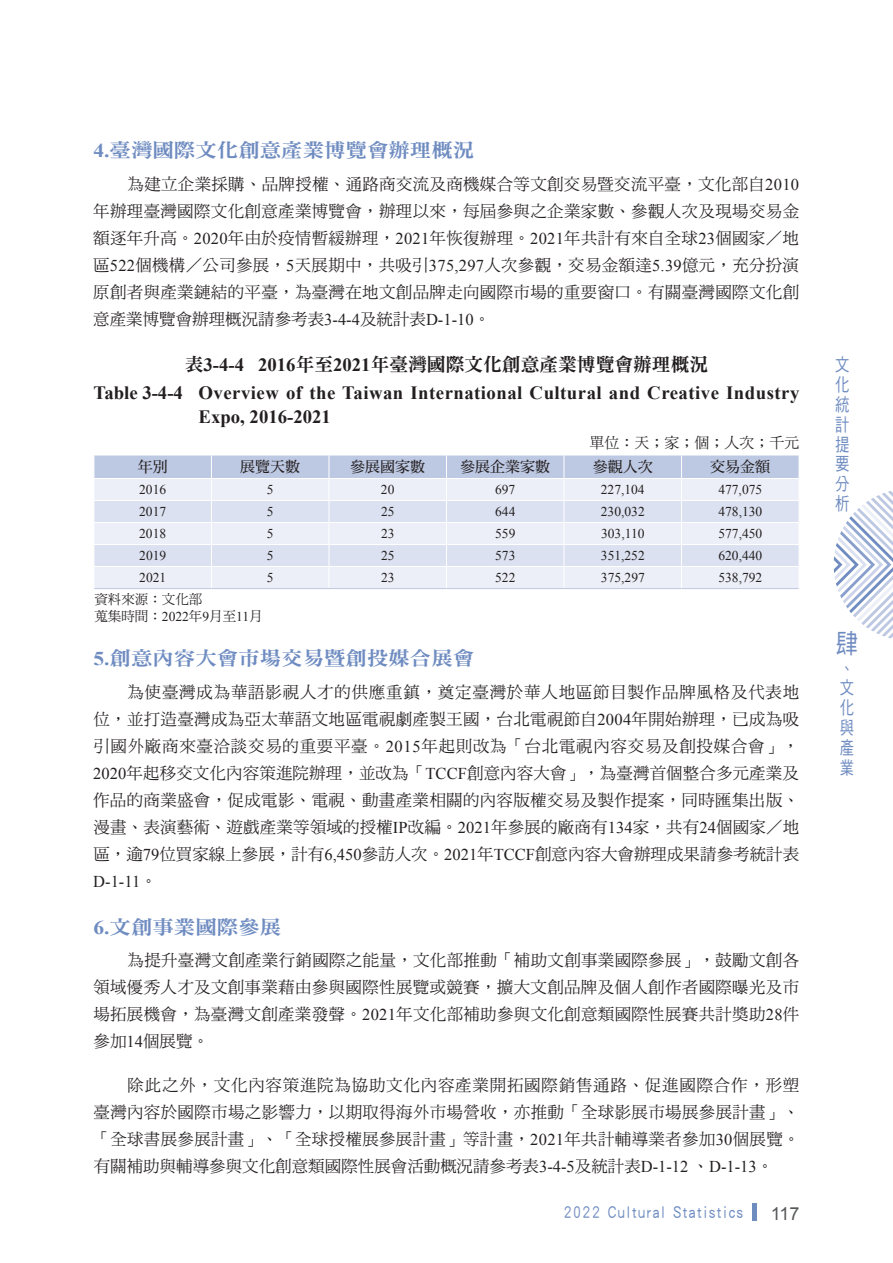
<style>
.page{position:relative;width:893px;height:1263px;background:#fff}
.page>*{position:absolute;margin:0;border:0;box-sizing:border-box;transform-origin:0 0}
.t1{font:27px "DF Hei Std W5";color:#6f8cc1;scale:.8 1}
.t2{font:19.5px "DF Ming Std W9";color:#6f8cc1;scale:1.1 1}
.t3{font:700 18.75px/24px "Times New Roman";letter-spacing:.025em;color:#231f20}
.t4{font:18.75px "DF Ming Std W9";color:#231f20}
.t5{font:18px "DF Yuan Std W5";letter-spacing:.1em;color:#6f8cc1;scale:.8 1}
.t6{font:18px/19.8px "DF Hei Std W5";color:#6f8cc1;scale:.8 1}
.t7{font:18px "Arial";color:#57585a}
.t8{font:16.5px/27px "DF Ming Std W5";letter-spacing:.01em;color:#231f20;text-align:justify}
.t9{font:16.5px "Times New Roman";color:#231f20}
.t10{font:15px "DF Ming Std W7";color:#231f20}
.t11{font:15px "DF Ming Std W5";color:#231f20}
.t12{font:13.5px "Times New Roman";color:#231f20}
.t13{font:13.5px/16.5px "DF Ming Std W5";color:#231f20}
.s1{font-family:"Times New Roman";font-weight:700}
.s2{font-family:"Times New Roman"}
.s3{font-family:"DF Ming Std W5"}
</style>
<div class="page">
<hr style="left:752px;top:1204px;width:4px;height:17px;background:#6f8cc1">
<svg style="left:833px;top:491px;width:60px;height:148px"></svg>
<svg style="left:94px;top:455px;width:705px;height:133px;background:#dfe4f1"></svg>
<hr style="left:94px;top:588px;width:117px;height:1px;background:#bdc8e2">
<hr style="left:211px;top:588px;width:118px;height:1px;background:#bdc8e2">
<hr style="left:329px;top:588px;width:117px;height:1px;background:#bdc8e2">
<hr style="left:446px;top:588px;width:118px;height:1px;background:#bdc8e2">
<hr style="left:564px;top:588px;width:117px;height:1px;background:#bdc8e2">
<hr style="left:681px;top:588px;width:118px;height:1px;background:#bdc8e2">
<p class="t2" style="left:94px;top:140px;width:348px"><span class="s1">4.</span>臺灣國際文化創意產業博覽會辦理概況</p>
<p class="t8" style="left:93px;top:170px;width:707px;text-indent:34px">為建立企業採購、品牌授權、通路商交流及商機媒合等文創交易暨交流平臺，文化部自<span class="s2">2010</span>年辦理臺灣國際文化創意產業博覽會，辦理以來，每屆參與之企業家數、參觀人次及現場交易金額逐年升高。<span class="s2">2020</span>年由於疫情暫緩辦理，<span class="s2">2021</span>年恢復辦理。<span class="s2">2021</span>年共計有來自全球<span class="s2">23</span>個國家／地區<span class="s2">522</span>個機構／公司參展，<span class="s2">5</span>天展期中，共吸引<span class="s2">375,297</span>人次參觀，交易金額達<span class="s2">5.39</span>億元，充分扮演原創者與產業鏈結的平臺，為臺灣在地文創品牌走向國際市場的重要窗口。有關臺灣國際文化創意產業博覽會辦理概況請參考表<span class="s2">3-4-4</span>及統計表<span class="s2">D-1-10</span>。</p>
<p class="t4" style="left:185px;top:354px;width:525px">表<span class="s1">3-4-4 2016</span>年至<span class="s1">2021</span>年臺灣國際文化創意產業博覽會辦理概況</p>
<p class="t3" style="left:199px;top:380px;width:602px;text-indent:-105px">Table 3-4-4 Overview of the Taiwan International Cultural and Creative Industry<br>Expo, 2016-2021</p>
<p class="t11" style="left:589px;top:435px;width:211px">單位：天；家；個；人次；千元</p>
<p class="t10" style="left:138px;top:459px;width:31px">年別</p>
<p class="t10" style="left:240px;top:459px;width:61px">展覽天數</p>
<p class="t10" style="left:350px;top:459px;width:76px">參展國家數</p>
<p class="t10" style="left:460px;top:459px;width:91px">參展企業家數</p>
<p class="t10" style="left:593px;top:459px;width:61px">參觀人次</p>
<p class="t10" style="left:710px;top:459px;width:61px">交易金額</p>
<p class="t12" style="left:139px;top:481px;width:28px">2016</p>
<p class="t12" style="left:267px;top:481px;width:8px">5</p>
<p class="t12" style="left:381px;top:481px;width:15px">20</p>
<p class="t12" style="left:495px;top:481px;width:22px">697</p>
<p class="t12" style="left:601px;top:481px;width:45px">227,104</p>
<p class="t12" style="left:718px;top:481px;width:45px">477,075</p>
<p class="t12" style="left:139px;top:503px;width:28px">2017</p>
<p class="t12" style="left:267px;top:503px;width:8px">5</p>
<p class="t12" style="left:381px;top:503px;width:15px">25</p>
<p class="t12" style="left:495px;top:503px;width:22px">644</p>
<p class="t12" style="left:601px;top:503px;width:45px">230,032</p>
<p class="t12" style="left:718px;top:503px;width:45px">478,130</p>
<p class="t12" style="left:139px;top:525px;width:28px">2018</p>
<p class="t12" style="left:267px;top:525px;width:8px">5</p>
<p class="t12" style="left:381px;top:525px;width:15px">23</p>
<p class="t12" style="left:495px;top:525px;width:22px">559</p>
<p class="t12" style="left:601px;top:525px;width:45px">303,110</p>
<p class="t12" style="left:718px;top:525px;width:45px">577,450</p>
<p class="t12" style="left:139px;top:547px;width:28px">2019</p>
<p class="t12" style="left:267px;top:547px;width:8px">5</p>
<p class="t12" style="left:381px;top:547px;width:15px">25</p>
<p class="t12" style="left:495px;top:547px;width:22px">573</p>
<p class="t12" style="left:601px;top:547px;width:45px">351,252</p>
<p class="t12" style="left:718px;top:547px;width:45px">620,440</p>
<p class="t12" style="left:139px;top:569px;width:28px">2021</p>
<p class="t12" style="left:267px;top:569px;width:8px">5</p>
<p class="t12" style="left:381px;top:569px;width:15px">23</p>
<p class="t12" style="left:495px;top:569px;width:22px">522</p>
<p class="t12" style="left:601px;top:569px;width:45px">375,297</p>
<p class="t12" style="left:718px;top:569px;width:45px">538,792</p>
<p class="t13" style="left:94px;top:591px;width:170px">資料來源：文化部<br>蒐集時間：<span class="s2">2022</span>年<span class="s2">9</span>月至<span class="s2">11</span>月</p>
<p class="t2" style="left:94px;top:647px;width:348px"><span class="s1">5.</span>創意內容大會市場交易暨創投媒合展會</p>
<p class="t8" style="left:93px;top:678px;width:708px;text-indent:34px">為使臺灣成為華語影視人才的供應重鎮，奠定臺灣於華人地區節目製作品牌風格及代表地位，並打造臺灣成為亞太華語文地區電視劇產製王國，台北電視節自<span class="s2">2004</span>年開始辦理，已成為吸引國外廠商來臺洽談交易的重要平臺。<span class="s2">2015</span>年起則改為「台北電視內容交易及創投媒合會」，<span class="s2">2020</span>年起移交文化內容策進院辦理，並改為「<span class="s2">TCCF</span>創意內容大會」，為臺灣首個整合多元產業及作品的商業盛會，促成電影、電視、動畫產業相關的內容版權交易及製作提案，同時匯集出版、漫畫、表演藝術、遊戲產業等領域的授權<span class="s2">IP</span>改編。<span class="s2">2021</span>年參展的廠商有<span class="s2">134</span>家，共有<span class="s2">24</span>個國家／地區，逾<span class="s2">79</span>位買家線上參展，計有<span class="s2">6,450</span>參訪人次。<span class="s2">2021</span>年<span class="s2">TCCF</span>創意內容大會辦理成果請參考統計表</p>
<p class="t9" style="left:93px;top:870px;width:65px">D-1-11<span class="s3">。</span></p>
<p class="t2" style="left:94px;top:916px;width:172px"><span class="s1">6.</span>文創事業國際參展</p>
<p class="t8" style="left:93px;top:947px;width:708px;text-indent:34px">為提升臺灣文創產業行銷國際之能量，文化部推動「補助文創事業國際參展」，鼓勵文創各領域優秀人才及文創事業藉由參與國際性展覽或競賽，擴大文創品牌及個人創作者國際曝光及市場拓展機會，為臺灣文創產業發聲。<span class="s2">2021</span>年文化部補助參與文化創意類國際性展賽共計獎助<span class="s2">28</span>件參加<span class="s2">14</span>個展覽。</p>
<p class="t8" style="left:94px;top:1072px;width:708px;text-indent:34px">除此之外，文化內容策進院為協助文化內容產業開拓國際銷售通路、促進國際合作，形塑臺灣內容於國際市場之影響力，以期取得海外市場營收，亦推動「全球影展市場展參展計畫」、「全球書展參展計畫」、「全球授權展參展計畫」等計畫，<span class="s2">2021</span>年共計輔導業者參加<span class="s2">30</span>個展覽。有關補助與輔導參與文化創意類國際性展會活動概況請參考表<span class="s2">3-4-5</span>及統計表<span class="s2">D-1-12</span> 、<span class="s2">D-1-13</span>。</p>
<p class="t5" style="left:564px;top:1202px;width:225px">2022 Cultural Statistics</p>
<p class="t7" style="left:771px;top:1202px;width:30px">117</p>
<p class="t6" style="left:835px;top:355px;width:19px;text-align:justify">文化統計提要分析</p>
<h1 class="t1" style="left:836px;top:628px;width:28px">肆</h1>
<p class="t6" style="left:840px;top:658px;width:19px">、文化與產業</p>
</div>
